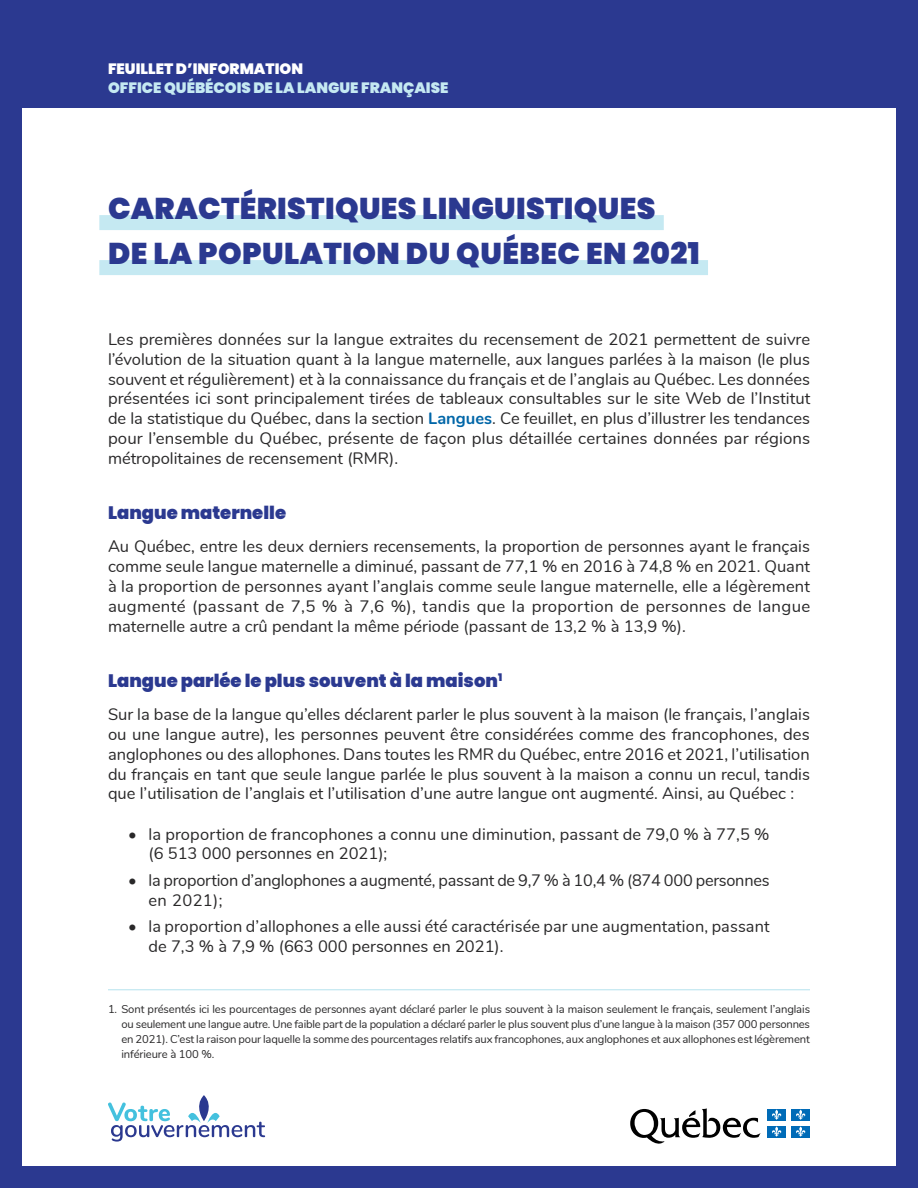
<style>
.page{position:relative;width:918px;height:1188px;background:#fff}
.page>*{position:absolute;margin:0;border:0;box-sizing:border-box;transform-origin:0 0}
.t1{font:900 30px "Poppins";letter-spacing:.01em;color:#2b3990}
.t2{font:900 18px "Poppins";color:#2b3990}
.t3{font:16.5px/19.8px "Nunito";color:#292829;text-align:justify}
.t4{font:900 15px "Poppins";color:#c5e9f2}
.t5{font:900 15px "Poppins";color:#fff}
.Footnote{font:11.25px/15px "Nunito";letter-spacing:-.01em;color:#292829;text-align:justify}
.s1{font-weight:700;color:#0066a8}
</style>
<div class="page">
<div style="left:0;top:1166px;width:918px;height:22px;background:#2b3990"></div>
<div style="left:0;top:0;width:22px;height:1188px;background:#2b3990"></div>
<div style="left:896px;top:0;width:22px;height:1188px;background:#2b3990"></div>
<div style="left:0;top:0;width:918px;height:108px;background:#2b3990"></div>
<div style="left:99px;top:215px;width:565px;height:15px;background:#c5e9f2"></div>
<div style="left:99px;top:260px;width:609px;height:15px;background:#c5e9f2"></div>
<hr style="left:108px;top:989px;width:702px;height:1px;background:#bde6f0">
<svg style="left:108px;top:1095px;width:157px;height:47px"></svg>
<svg style="left:630px;top:1108px;width:131px;height:36px"></svg>
<div style="left:767px;top:1109px;width:19px;height:11px;background:#006bb7"></div>
<svg style="left:772px;top:1110px;width:10px;height:10px"></svg>
<div style="left:791px;top:1109px;width:19px;height:11px;background:#006bb7"></div>
<svg style="left:796px;top:1110px;width:10px;height:10px"></svg>
<div style="left:767px;top:1126px;width:19px;height:11px;background:#006bb7"></div>
<svg style="left:772px;top:1126px;width:10px;height:11px"></svg>
<div style="left:791px;top:1126px;width:19px;height:11px;background:#006bb7"></div>
<svg style="left:796px;top:1126px;width:10px;height:11px"></svg>
<p class="t5" style="left:108px;top:60px;width:197px">FEUILLET D’INFORMATION</p>
<p class="t4" style="left:108px;top:79px;width:342px">OFFICE QUÉBÉCOIS DE LA LANGUE FRANÇAISE</p>
<h2 class="t1" style="left:108px;top:192px;width:549px">CARACTÉRISTIQUES LINGUISTIQUES</h2>
<h2 class="t1" style="left:108px;top:237px;width:593px">DE LA POPULATION DU QUÉBEC EN 2021</h2>
<p class="t3" style="left:108px;top:328px;width:704px">Les premières données sur la langue extraites du recensement de 2021 permettent de suivre l’évolution de la situation quant à la langue maternelle, aux langues parlées à la maison (le plus souvent et régulièrement) et à la connaissance du français et de l’anglais au Québec. Les données présentées ici sont principalement tirées de tableaux consultables sur le site Web de l’Institut de la statistique du Québec, dans la section <span class="s1">Langues</span>. Ce feuillet, en plus d’illustrer les tendances pour l’ensemble du Québec, présente de façon plus détaillée certaines données par régions métropolitaines de recensement (RMR).</p>
<h3 class="t2" style="left:108px;top:502px;width:180px">Langue maternelle</h3>
<p class="t3" style="left:108px;top:536px;width:704px">Au Québec, entre les deux derniers recensements, la proportion de personnes ayant le français comme seule langue maternelle a diminué, passant de 77,1 % en 2016 à 74,8 % en 2021. Quant à la proportion de personnes ayant l’anglais comme seule langue maternelle, elle a légèrement augmenté (passant de 7,5 % à 7,6 %), tandis que la proportion de personnes de langue maternelle autre a crû pendant la même période (passant de 13,2 % à 13,9 %).</p>
<h3 class="t2" style="left:108px;top:670px;width:396px">Langue parlée le plus souvent à la maison<sup>1</sup></h3>
<p class="t3" style="left:108px;top:704px;width:704px">Sur la base de la langue qu’elles déclarent parler le plus souvent à la maison (le français, l’anglais ou une langue autre), les personnes peuvent être considérées comme des francophones, des anglophones ou des allophones. Dans toutes les RMR du Québec, entre 2016 et 2021, l’utilisation du français en tant que seule langue parlée le plus souvent à la maison a connu un recul, tandis que l’utilisation de l’anglais et l’utilisation d’une autre langue ont augmenté. Ainsi, au Québec :</p>
<p class="t3" style="left:148px;top:823px;width:623px;text-indent:-20px">• la proportion de francophones a connu une diminution, passant de 79,0 % à 77,5 % (6 513 000 personnes en 2021);</p>
<p class="t3" style="left:148px;top:869px;width:623px;text-indent:-20px">• la proportion d’anglophones a augmenté, passant de 9,7 % à 10,4 % (874 000 personnes en 2021);</p>
<p class="t3" style="left:148px;top:916px;width:623px;text-indent:-20px">• la proportion d’allophones a elle aussi été caractérisée par une augmentation, passant de 7,3 % à 7,9 % (663 000 personnes en 2021).</p>
<p class="Footnote" style="left:122px;top:1001px;width:690px;text-indent:-14px">1. Sont présentés ici les pourcentages de personnes ayant déclaré parler le plus souvent à la maison seulement le français, seulement l’anglais ou seulement une langue autre. Une faible part de la population a déclaré parler le plus souvent plus d’une langue à la maison (357 000 personnes en 2021). C’est la raison pour laquelle la somme des pourcentages relatifs aux francophones, aux anglophones et aux allophones est légèrement inférieure à 100 %.</p>
</div>
